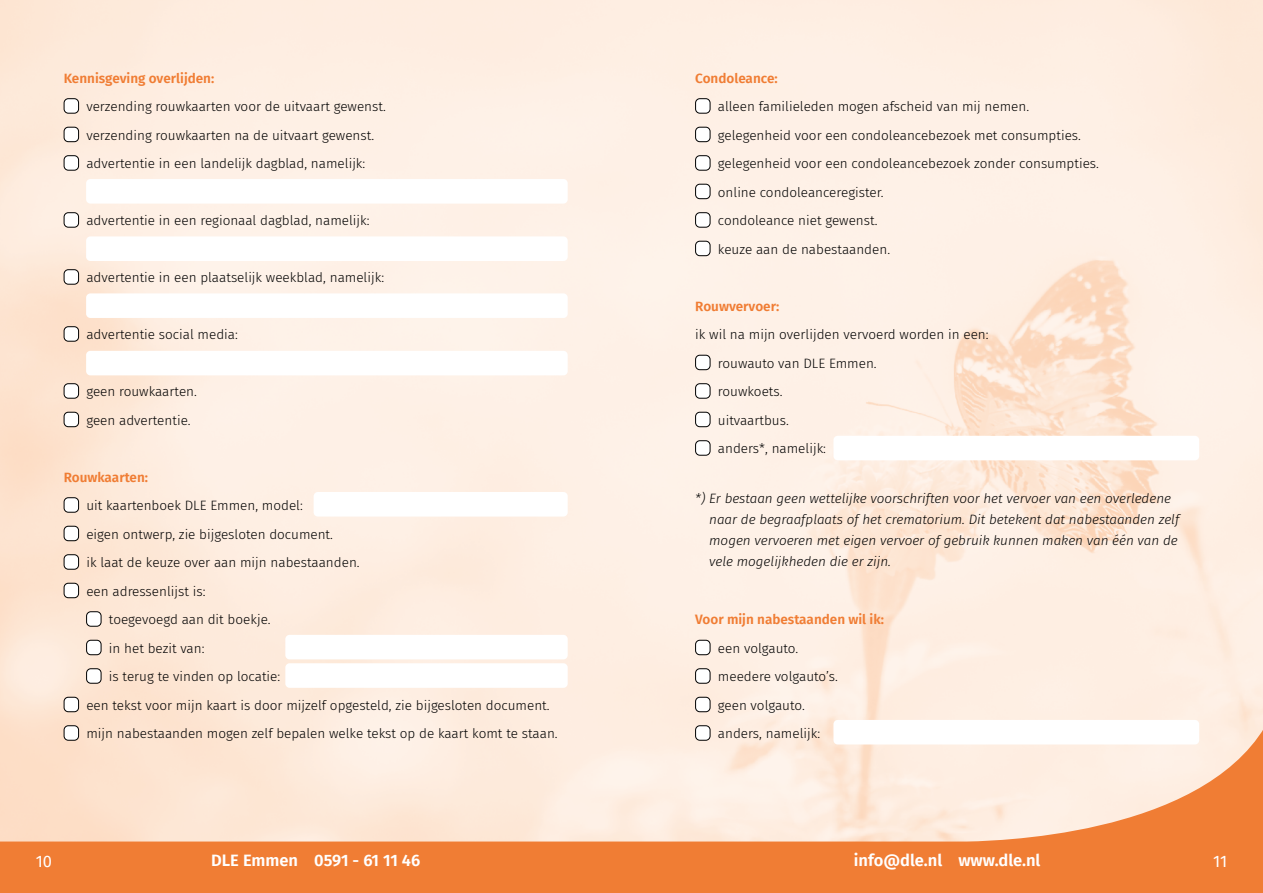
<style>
.page{position:relative;width:1263px;height:893px;background:#fff}
.page>*{position:absolute;margin:0;border:0;box-sizing:border-box;transform-origin:0 0}
.t1{font:600 16.5px "Fira Sans";color:#fff}
.t2{font:16.5px "Fira Sans";color:#fff}
.t3{font:300 13.5px/28.5px "Fira Sans";color:#000}
.t4{font:italic 300 13.5px/21px "Fira Sans";color:#000}
.t5{font:600 13.5px "Fira Sans";color:#f07d34}
</style>
<div class="page">
<img style="left:0;top:0;width:1263px;height:705px">
<div style="left:64px;top:99px;width:15px;height:14px;background:#fff;border-radius:4px"></div>
<div style="left:64px;top:98px;width:15px;height:15px;border:1px solid #000;border-radius:4px"></div>
<div style="left:64px;top:127px;width:15px;height:15px;background:#fff;border-radius:4px"></div>
<div style="left:64px;top:127px;width:15px;height:15px;border:1px solid #000;border-radius:4px"></div>
<div style="left:64px;top:156px;width:15px;height:14px;background:#fff;border-radius:4px"></div>
<div style="left:64px;top:155px;width:15px;height:15px;border:1px solid #000;border-radius:4px"></div>
<div style="left:64px;top:213px;width:15px;height:14px;background:#fff;border-radius:4px"></div>
<div style="left:64px;top:212px;width:15px;height:15px;border:1px solid #000;border-radius:4px"></div>
<div style="left:64px;top:270px;width:15px;height:14px;background:#fff;border-radius:4px"></div>
<div style="left:64px;top:269px;width:15px;height:15px;border:1px solid #000;border-radius:4px"></div>
<div style="left:64px;top:327px;width:15px;height:14px;background:#fff;border-radius:4px"></div>
<div style="left:64px;top:326px;width:15px;height:15px;border:1px solid #000;border-radius:4px"></div>
<div style="left:64px;top:384px;width:15px;height:14px;background:#fff;border-radius:4px"></div>
<div style="left:64px;top:383px;width:15px;height:15px;border:1px solid #000;border-radius:4px"></div>
<div style="left:64px;top:412px;width:15px;height:15px;background:#fff;border-radius:4px"></div>
<div style="left:64px;top:412px;width:15px;height:15px;border:1px solid #000;border-radius:4px"></div>
<div style="left:64px;top:498px;width:15px;height:14px;background:#fff;border-radius:4px"></div>
<div style="left:64px;top:497px;width:15px;height:15px;border:1px solid #000;border-radius:4px"></div>
<div style="left:64px;top:526px;width:15px;height:15px;background:#fff;border-radius:4px"></div>
<div style="left:64px;top:526px;width:15px;height:15px;border:1px solid #000;border-radius:4px"></div>
<div style="left:64px;top:555px;width:15px;height:14px;background:#fff;border-radius:4px"></div>
<div style="left:64px;top:554px;width:15px;height:15px;border:1px solid #000;border-radius:4px"></div>
<div style="left:64px;top:583px;width:15px;height:15px;background:#fff;border-radius:4px"></div>
<div style="left:64px;top:583px;width:15px;height:15px;border:1px solid #000;border-radius:4px"></div>
<div style="left:87px;top:612px;width:14px;height:14px;background:#fff;border-radius:4px"></div>
<div style="left:86px;top:611px;width:15px;height:15px;border:1px solid #000;border-radius:4px"></div>
<div style="left:87px;top:640px;width:14px;height:15px;background:#fff;border-radius:4px"></div>
<div style="left:86px;top:640px;width:15px;height:15px;border:1px solid #000;border-radius:4px"></div>
<div style="left:87px;top:669px;width:14px;height:14px;background:#fff;border-radius:4px"></div>
<div style="left:86px;top:668px;width:15px;height:15px;border:1px solid #000;border-radius:4px"></div>
<div style="left:64px;top:697px;width:15px;height:15px;background:#fff;border-radius:4px"></div>
<div style="left:64px;top:697px;width:15px;height:15px;border:1px solid #000;border-radius:4px"></div>
<div style="left:695px;top:99px;width:15px;height:14px;background:#fff;border-radius:4px"></div>
<div style="left:695px;top:98px;width:15px;height:15px;border:1px solid #000;border-radius:4px"></div>
<div style="left:695px;top:127px;width:15px;height:15px;background:#fff;border-radius:4px"></div>
<div style="left:695px;top:127px;width:15px;height:15px;border:1px solid #000;border-radius:4px"></div>
<div style="left:695px;top:156px;width:15px;height:14px;background:#fff;border-radius:4px"></div>
<div style="left:695px;top:155px;width:15px;height:15px;border:1px solid #000;border-radius:4px"></div>
<div style="left:695px;top:184px;width:15px;height:15px;background:#fff;border-radius:4px"></div>
<div style="left:695px;top:184px;width:15px;height:15px;border:1px solid #000;border-radius:4px"></div>
<div style="left:695px;top:213px;width:15px;height:14px;background:#fff;border-radius:4px"></div>
<div style="left:695px;top:212px;width:15px;height:15px;border:1px solid #000;border-radius:4px"></div>
<div style="left:695px;top:241px;width:15px;height:15px;background:#fff;border-radius:4px"></div>
<div style="left:695px;top:241px;width:15px;height:15px;border:1px solid #000;border-radius:4px"></div>
<div style="left:695px;top:355px;width:15px;height:15px;background:#fff;border-radius:4px"></div>
<div style="left:695px;top:355px;width:15px;height:15px;border:1px solid #000;border-radius:4px"></div>
<div style="left:695px;top:384px;width:15px;height:14px;background:#fff;border-radius:4px"></div>
<div style="left:695px;top:383px;width:15px;height:15px;border:1px solid #000;border-radius:4px"></div>
<div style="left:695px;top:412px;width:15px;height:15px;background:#fff;border-radius:4px"></div>
<div style="left:695px;top:412px;width:15px;height:15px;border:1px solid #000;border-radius:4px"></div>
<div style="left:695px;top:441px;width:15px;height:14px;background:#fff;border-radius:4px"></div>
<div style="left:695px;top:440px;width:15px;height:15px;border:1px solid #000;border-radius:4px"></div>
<div style="left:695px;top:640px;width:15px;height:15px;background:#fff;border-radius:4px"></div>
<div style="left:695px;top:640px;width:15px;height:15px;border:1px solid #000;border-radius:4px"></div>
<div style="left:695px;top:669px;width:15px;height:14px;background:#fff;border-radius:4px"></div>
<div style="left:695px;top:668px;width:15px;height:15px;border:1px solid #000;border-radius:4px"></div>
<div style="left:695px;top:697px;width:15px;height:15px;background:#fff;border-radius:4px"></div>
<div style="left:695px;top:697px;width:15px;height:15px;border:1px solid #000;border-radius:4px"></div>
<div style="left:833px;top:436px;width:366px;height:24px;background:#fff;border-radius:4px"></div>
<div style="left:86px;top:236px;width:482px;height:25px;background:#fff;border-radius:4px"></div>
<div style="left:86px;top:293px;width:482px;height:25px;background:#fff;border-radius:4px"></div>
<div style="left:86px;top:351px;width:482px;height:24px;background:#fff;border-radius:4px"></div>
<div style="left:285px;top:663px;width:283px;height:25px;background:#fff;border-radius:4px"></div>
<div style="left:86px;top:179px;width:482px;height:25px;background:#fff;border-radius:4px"></div>
<div style="left:314px;top:492px;width:254px;height:25px;background:#fff;border-radius:4px"></div>
<div style="left:285px;top:635px;width:283px;height:24px;background:#fff;border-radius:4px"></div>
<svg style="left:0;top:705px;width:1263px;height:188px;background:#f9c8a8"></svg>
<p class="t5" style="left:64px;top:67px;width:152px">Kennisgeving overlijden:</p>
<p class="t3" style="left:86px;top:92px;width:301px">verzending rouwkaarten voor de uitvaart gewenst. verzending rouwkaarten na de uitvaart gewenst. advertentie in een landelijk dagblad, namelijk:</p>
<p class="t3" style="left:86px;top:206px;width:285px">advertentie in een regionaal dagblad, namelijk:</p>
<p class="t3" style="left:86px;top:263px;width:299px">advertentie in een plaatselijk weekblad, namelijk:</p>
<p class="t3" style="left:86px;top:320px;width:153px">advertentie social media:</p>
<p class="t3" style="left:86px;top:377px;width:112px">geen rouwkaarten. geen advertentie.</p>
<p class="t5" style="left:64px;top:466px;width:86px">Rouwkaarten:</p>
<p class="t3" style="left:86px;top:491px;width:218px">uit kaartenboek DLE Emmen, model:</p>
<p class="t3" style="left:86px;top:519px;width:248px">eigen ontwerp, zie bijgesloten document.</p>
<p class="t3" style="left:86px;top:548px;width:275px">ik laat de keuze over aan mijn nabestaanden.</p>
<p class="t3" style="left:86px;top:576px;width:121px">een adressenlijst is:</p>
<p class="t3" style="left:109px;top:605px;width:163px">toegevoegd aan dit boekje.</p>
<p class="t3" style="left:109px;top:633px;width:97px">in het bezit van:</p>
<p class="t3" style="left:109px;top:662px;width:173px">is terug te vinden op locatie:</p>
<p class="t3" style="left:86px;top:690px;width:465px">een tekst voor mijn kaart is door mijzelf opgesteld, zie bijgesloten document.</p>
<p class="t3" style="left:86px;top:719px;width:473px">mijn nabestaanden mogen zelf bepalen welke tekst op de kaart komt te staan.</p>
<p class="t5" style="left:695px;top:67px;width:84px">Condoleance:</p>
<p class="t3" style="left:718px;top:92px;width:383px">alleen familieleden mogen afscheid van mij nemen. gelegenheid voor een condoleancebezoek met consumpties. gelegenheid voor een condoleancebezoek zonder consumpties. online condoleanceregister.<br>condoleance niet gewenst.<br>keuze aan de nabestaanden.</p>
<p class="t5" style="left:695px;top:295px;width:86px">Rouwvervoer:</p>
<p class="t3" style="left:718px;top:320px;width:272px;text-indent:-23px">ik wil na mijn overlijden vervoerd worden in een: rouwauto van DLE Emmen.<br>rouwkoets.<br>uitvaartbus.<br>anders*, namelijk:</p>
<p class="t4" style="left:709px;top:487px;width:472px;text-indent:-14px">*) Er bestaan geen wettelijke voorschriften voor het vervoer van een overledene naar de begraafplaats of het crematorium. Dit betekent dat nabestaanden zelf mogen vervoeren met eigen vervoer of gebruik kunnen maken van één van de vele mogelijkheden die er zijn.</p>
<p class="t5" style="left:695px;top:608px;width:190px">Voor mijn nabestaanden wil ik:</p>
<p class="t3" style="left:718px;top:633px;width:122px">een volgauto. meedere volgauto’s. geen volgauto. anders, namelijk:</p>
<p class="t2" style="left:36px;top:849px;width:18px">10</p>
<p class="t1" style="left:211px;top:847px;width:211px">DLE Emmen 0591 - 61 11 46</p>
<p class="t1" style="left:854px;top:847px;width:188px">info@dle.nl www.dle.nl</p>
<p class="t2" style="left:1213px;top:849px;width:16px">11</p>
</div>
